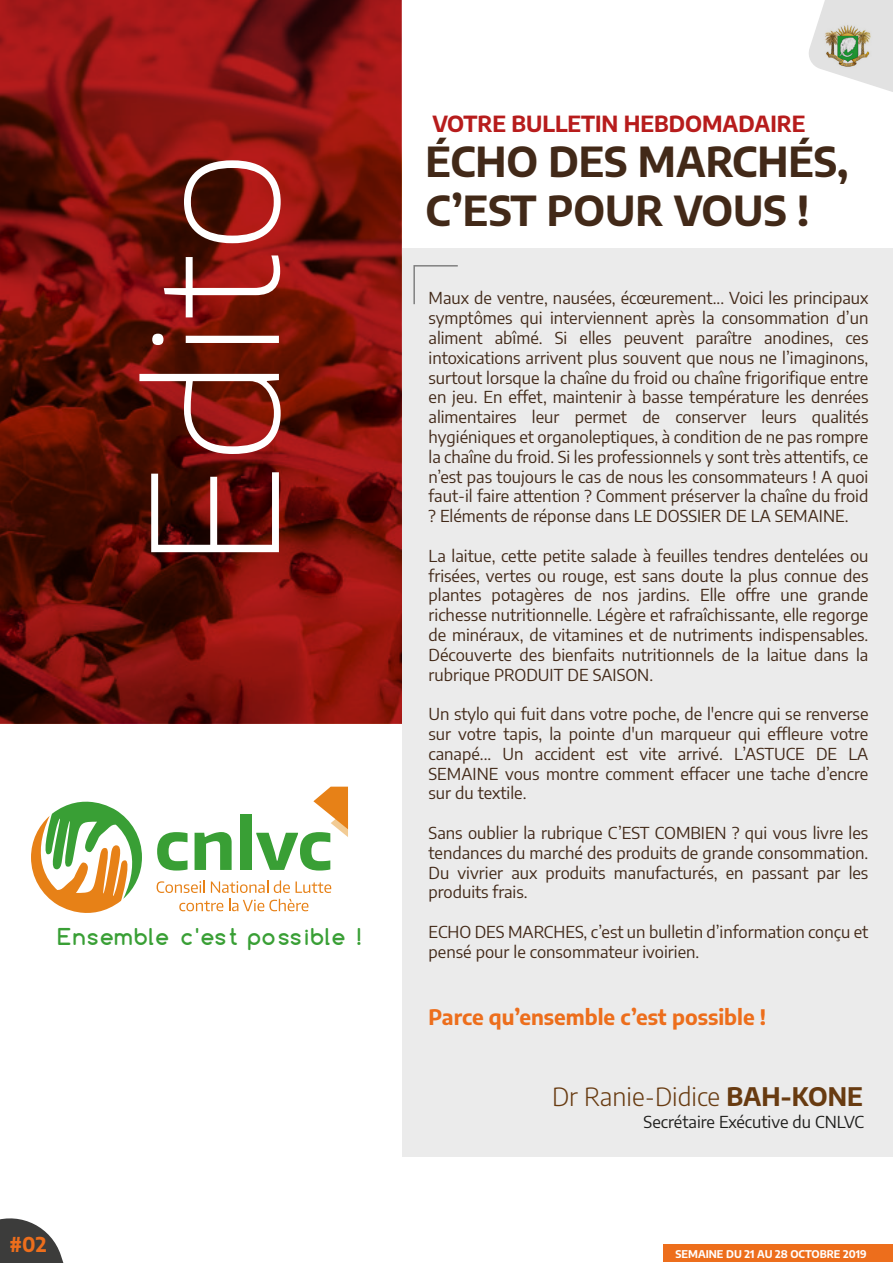
<style>
.page{position:relative;width:893px;height:1263px;background:#fff}
.page>*{position:absolute;margin:0;border:0;box-sizing:border-box;transform-origin:0 0}
.t1{font:100 172.65px "Encode Sans Wide";color:#fff}
.t2{font:700 40.65px/48.8px "Encode Sans";color:#422918}
.t3{font:300 25.05px "Encode Sans";color:#683b11}
.t4{font:700 21.9px "Comfortaa";letter-spacing:.07em;color:#399f35}
.t5{font:700 21.75px "Encode Sans";color:#b71c1c}
.t6{font:700 21px "Encode Sans";color:#ed6e1c}
.t7{font:700 20.1px "Encode Sans";color:#ed6e1c}
.t8{font:16.5px/19.8px "Encode Sans";color:#422918;text-align:justify}
.t9{font:16.5px "Encode Sans";color:#1d1d1b}
.t10{font:700 10.5px "Encode Sans";color:#fff}
.s1{font-weight:700}
</style>
<div class="page">
<img style="left:0;top:0;width:402px;height:724px">
<div style="left:664px;top:1244px;width:229px;height:18px;background:#ed6e1c"></div>
<svg style="left:0;top:1218px;width:64px;height:45px"></svg>
<div style="left:402px;top:249px;width:491px;height:908px;background:#ebebeb"></div>
<svg style="left:413px;top:265px;width:45px;height:40px"></svg>
<svg style="left:31px;top:801px;width:111px;height:112px"></svg>
<svg style="left:157px;top:832px;width:31px;height:38px"></svg>
<svg style="left:195px;top:832px;width:37px;height:38px"></svg>
<div style="left:240px;top:814px;width:11px;height:56px;background:#399f35"></div>
<svg style="left:157px;top:880px;width:48px;height:13px"></svg>
<svg style="left:211px;top:880px;width:57px;height:13px"></svg>
<svg style="left:274px;top:880px;width:16px;height:13px"></svg>
<svg style="left:296px;top:881px;width:35px;height:12px"></svg>
<svg style="left:179px;top:901px;width:44px;height:10px"></svg>
<svg style="left:229px;top:899px;width:79px;height:12px"></svg>
<svg style="left:256px;top:787px;width:92px;height:83px"></svg>
<svg style="left:809px;top:0;width:84px;height:92px"></svg>
<img style="left:822px;top:22px;width:53px;height:48px">
<h1 class="t1" style="left:101px;top:570px;width:421px;rotate:-90deg">Edito</h1>
<h3 class="t4" style="left:57px;top:923px;width:305px">Ensemble c'est possible !</h3>
<p class="t7" style="left:10px;top:1230px;width:38px">#02</p>
<h3 class="t5" style="left:432px;top:108px;width:375px">VOTRE BULLETIN HEBDOMADAIRE</h3>
<h2 class="t2" style="left:426px;top:135px;width:424px">ÉCHO DES MARCHÉS,<br>C’EST POUR VOUS !</h2>
<p class="t8" style="left:429px;top:288px;width:441px">Maux de ventre, nausées, écœurement... Voici les principaux symptômes qui interviennent après la consommation d’un aliment abîmé. Si elles peuvent paraître anodines, ces intoxications arrivent plus souvent que nous ne l’imaginons, surtout lorsque la chaîne du froid ou chaîne frigorifique entre en jeu. En effet, maintenir à basse température les denrées alimentaires leur permet de conserver leurs qualités hygiéniques et organoleptiques, à condition de ne pas rompre la chaîne du froid. Si les professionnels y sont très attentifs, ce n’est pas toujours le cas de nous les consommateurs ! A quoi faut-il faire attention ? Comment préserver la chaîne du froid ? Eléments de réponse dans LE DOSSIER DE LA SEMAINE.</p>
<p class="t8" style="left:429px;top:545px;width:441px">La laitue, cette petite salade à feuilles tendres dentelées ou frisées, vertes ou rouge, est sans doute la plus connue des plantes potagères de nos jardins. Elle offre une grande richesse nutritionnelle. Légère et rafraîchissante, elle regorge de minéraux, de vitamines et de nutriments indispensables.<br>Découverte des bienfaits nutritionnels de la laitue dans la rubrique PRODUIT DE SAISON.</p>
<p class="t8" style="left:429px;top:703px;width:441px">Un stylo qui fuit dans votre poche, de l'encre qui se renverse sur votre tapis, la pointe d'un marqueur qui effleure votre canapé... Un accident est vite arrivé. L’ASTUCE DE LA SEMAINE vous montre comment effacer une tache d’encre sur du textile.</p>
<p class="t8" style="left:429px;top:822px;width:441px">Sans oublier la rubrique C’EST COMBIEN ? qui vous livre les tendances du marché des produits de grande consommation.<br>Du vivrier aux produits manufacturés, en passant par les produits frais.</p>
<p class="t8" style="left:429px;top:921px;width:441px">ECHO DES MARCHES, c’est un bulletin d’information conçu et pensé pour le consommateur ivoirien.</p>
<p class="t6" style="left:429px;top:1001px;width:339px">Parce qu’ensemble c’est possible !</p>
<h3 class="t3" style="left:552px;top:1079px;width:312px">Dr Ranie-Didice <span class="s1">BAH-KONE</span></h3>
<p class="t9" style="left:643px;top:1110px;width:222px">Secrétaire Exécutive du CNLVC</p>
<p class="t10" style="left:676px;top:1246px;width:193px">SEMAINE DU 21 AU 28 OCTOBRE 2019</p>
</div>
